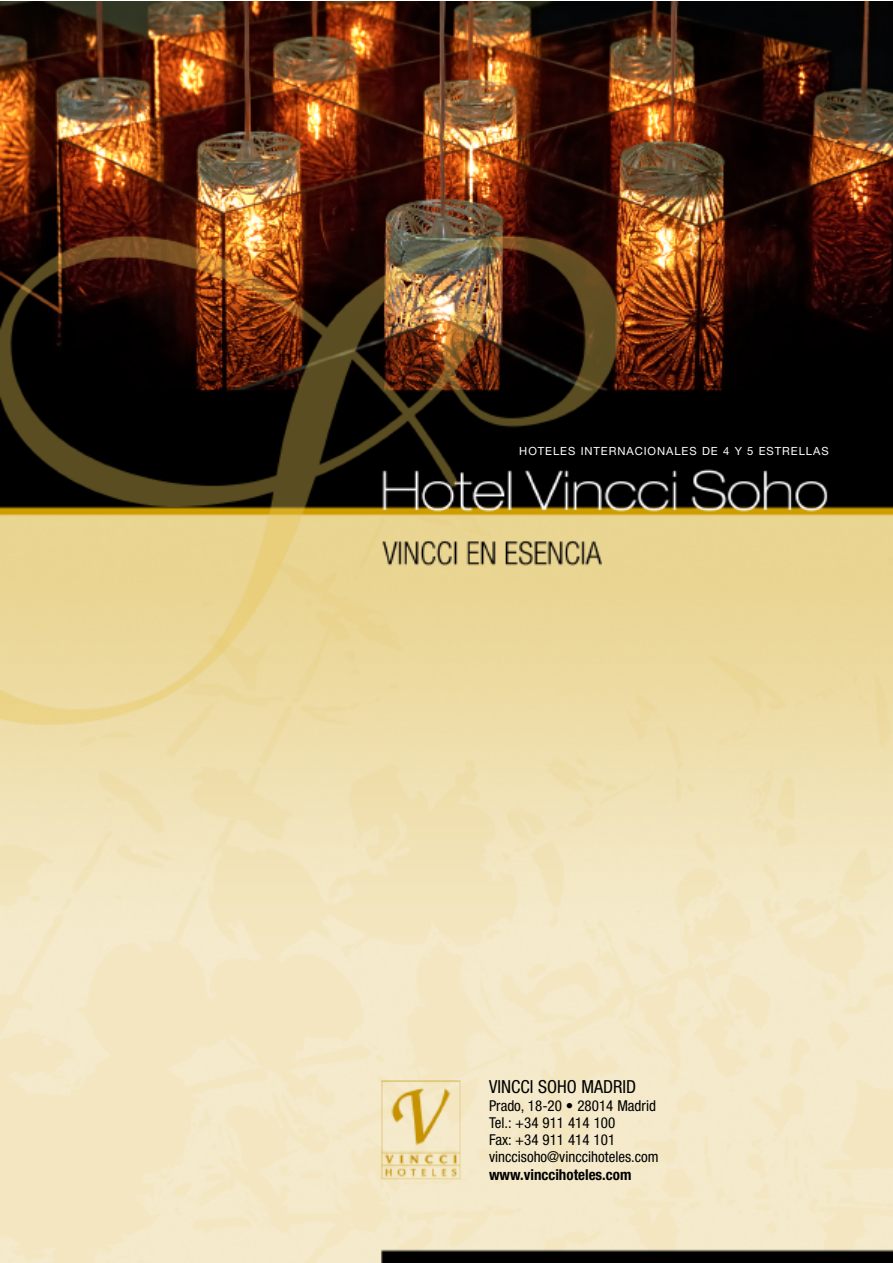
<style>
.page{position:relative;width:893px;height:1263px;background:#fff}
.page>*{position:absolute;margin:0;border:0;box-sizing:border-box;transform-origin:0 0}
.t1{font:condensed 18px "Helvetica Neue";color:#000}
.t2{font:condensed 15px/17.2px "Helvetica Neue";color:#000}
.t3{font:700 condensed 15px "Helvetica Neue";color:#000}
.t4{font:11.25px "Helvetica Neue";letter-spacing:.085em;color:#fff}
</style>
<div class="page">
<img style="left:0;top:1px;width:892px;height:1262px">
<p class="t4" style="left:519px;top:445px;width:311px">HOTELES INTERNACIONALES DE 4 Y 5 ESTRELLAS</p>
<p class="t1" style="left:489px;top:1080px;width:149px">VINCCI SOHO MADRID</p>
<p class="t2" style="left:489px;top:1098px;width:171px">Prado, 18-20 • 28014 Madrid<br>Tel.: +34 911 414 100<br>Fax: +34 911 414 101 vinccisoho@vinccihoteles.com</p>
<p class="t3" style="left:489px;top:1169px;width:144px">www.vinccihoteles.com</p>
</div>
